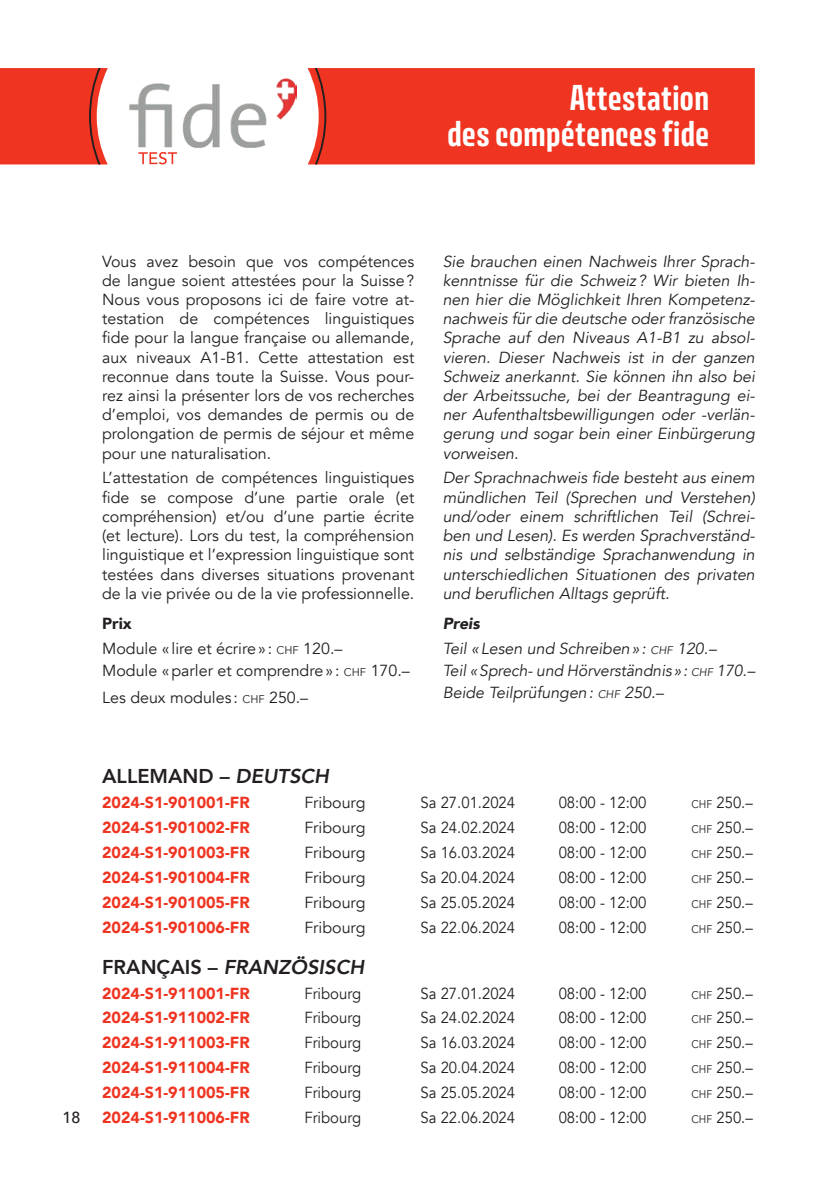
<style>
.page{position:relative;width:840px;height:1191px;background:#fff}
.page>*{position:absolute;margin:0;border:0;box-sizing:border-box;transform-origin:0 0}
.t1{font:700 32px/36px "Avory I Latn";color:#fff;text-align:right}
.t2{font:italic 800 20px "Avenir";color:#231f20}
.t3{font:800 20px "Avenir";color:#231f20}
.t4{font:16px/19.2px "Avenir";color:#231f20;text-align:justify}
.t5{font:italic 16px/19.2px "Avenir";color:#231f20;text-align:justify}
.t6{font:16px "Avenir";color:#231f20;scale:.93 1}
.t7{font:900 16px "Avenir";color:#ef3522}
.t8{font:500 16px "Avenir";color:#231f20}
.s1{font-weight:900}
.s2{font-size:11.2px}
.s3{font-style:italic}
.s4{font-style:normal}
</style>
<div class="page">
<div style="left:326px;top:68px;width:428px;height:96px;background:#ef3522"></div>
<svg style="left:0;top:68px;width:326px;height:96px"></svg>
<h1 class="t1" style="left:447px;top:79px;width:264px">Attestation<br>des compétences fide</h1>
<p class="t4" style="left:102px;top:252px;width:313px">Vous avez besoin que vos compétences de langue soient attestées pour la Suisse?<br>Nous vous proposons ici de faire votre at&shy;testation de compétences linguistiques fide pour la langue française ou allemande, aux niveaux A1-B1. Cette attestation est reconnue dans toute la Suisse. Vous pour&shy;rez ainsi la présenter lors de vos recherches d’emploi, vos demandes de permis ou de prolongation de permis de séjour et même pour une naturalisation.</p>
<p class="t4" style="left:102px;top:468px;width:313px">L’attestation de compétences linguistiques fide se compose d’une partie orale (et compréhension) et/ou d’une partie écrite (et lecture). Lors du test, la compréhension linguistique et l’expression linguistique sont testées dans diverses situations provenant de la vie privée ou de la vie professionnelle.</p>
<p class="t4" style="left:102px;top:611px;width:242px;line-height:24.8px"><span class="s1">Prix<br></span>Module « lire et écrire» : <span class="s2">CHF</span> 120.–</p>
<p class="t4" style="left:102px;top:657px;width:309px;line-height:26.8px">Module «parler et comprendre» : <span class="s2">CHF</span> 170.–<br>Les deux modules : <span class="s2">CHF</span> 250.–</p>
<p class="t5" style="left:442px;top:252px;width:313px">Sie brauchen einen Nachweis Ihrer Sprach&shy;kenntnisse für die Schweiz ? Wir bieten Ih&shy;nen hier die Möglichkeit Ihren Kompetenz&shy;nachweis für die deutsche oder französische Sprache auf den Niveaus A1-B1 zu absol&shy;vieren. Dieser Nachweis ist in der ganzen Schweiz anerkannt. Sie können ihn also bei der Arbeitssuche, bei der Beantragung ei&shy;ner Aufenthaltsbewilligungen oder -verlän&shy;gerung und sogar bein einer Einbürgerung vorweisen.</p>
<p class="t5" style="left:442px;top:468px;width:313px">Der Sprachnachweis fide besteht aus einem mündlichen Teil (Sprechen und Verstehen) und/oder einem schriftlichen Teil (Schrei&shy;ben und Lesen). Es werden Sprachverständ&shy;nis und selbständige Sprachanwendung in unterschiedlichen Situationen des privaten und beruflichen Alltags geprüft.</p>
<p class="t5" style="left:442px;top:611px;width:275px;line-height:24.8px"><span class="s1">Preis<br></span>Teil « Lesen und Schreiben» : <span class="s2">CHF</span> 120.–</p>
<p class="t5" style="left:442px;top:660px;width:313px;line-height:22px">Teil «Sprech- und Hörverständnis » : <span class="s2">CHF</span> 170.–<br>Beide Teilprüfungen: <span class="s2">CHF</span> 250.–</p>
<p class="t8" style="left:62px;top:1103px;width:19px">18</p>
<p class="t3" style="left:102px;top:761px;width:228px">ALLEMAND – <span class="s3">DEUTSCH</span></p>
<p class="t7" style="left:102px;top:789px;width:149px">2024-S1-901001-FR</p>
<p class="t4" style="left:304px;top:793px;width:63px">Fribourg</p>
<p class="t6" style="left:420px;top:793px;width:103px">Sa 27.01.2024</p>
<p class="t6" style="left:558px;top:793px;width:96px">08:00 - 12:00</p>
<p class="t6" style="left:691px;top:793px;width:67px"><span class="s2">CHF</span> 250.–</p>
<p class="t7" style="left:102px;top:814px;width:149px">2024-S1-901002-FR</p>
<p class="t4" style="left:304px;top:818px;width:63px">Fribourg</p>
<p class="t6" style="left:420px;top:818px;width:103px">Sa 24.02.2024</p>
<p class="t6" style="left:558px;top:818px;width:96px">08:00 - 12:00</p>
<p class="t6" style="left:691px;top:818px;width:67px"><span class="s2">CHF</span> 250.–</p>
<p class="t7" style="left:102px;top:838px;width:149px">2024-S1-901003-FR</p>
<p class="t4" style="left:304px;top:843px;width:63px">Fribourg</p>
<p class="t6" style="left:420px;top:843px;width:103px">Sa 16.03.2024</p>
<p class="t6" style="left:558px;top:843px;width:96px">08:00 - 12:00</p>
<p class="t6" style="left:691px;top:843px;width:67px"><span class="s2">CHF</span> 250.–</p>
<p class="t7" style="left:102px;top:863px;width:149px">2024-S1-901004-FR</p>
<p class="t4" style="left:304px;top:868px;width:63px">Fribourg</p>
<p class="t6" style="left:420px;top:868px;width:103px">Sa 20.04.2024</p>
<p class="t6" style="left:558px;top:868px;width:96px">08:00 - 12:00</p>
<p class="t6" style="left:691px;top:868px;width:67px"><span class="s2">CHF</span> 250.–</p>
<p class="t7" style="left:102px;top:888px;width:149px">2024-S1-901005-FR</p>
<p class="t4" style="left:304px;top:893px;width:63px">Fribourg</p>
<p class="t6" style="left:420px;top:892px;width:103px">Sa 25.05.2024</p>
<p class="t6" style="left:558px;top:892px;width:96px">08:00 - 12:00</p>
<p class="t6" style="left:691px;top:892px;width:67px"><span class="s2">CHF</span> 250.–</p>
<p class="t7" style="left:102px;top:913px;width:149px">2024-S1-901006-FR</p>
<p class="t4" style="left:304px;top:917px;width:63px">Fribourg</p>
<p class="t6" style="left:420px;top:917px;width:103px">Sa 22.06.2024</p>
<p class="t6" style="left:558px;top:917px;width:96px">08:00 - 12:00</p>
<p class="t6" style="left:691px;top:917px;width:67px"><span class="s2">CHF</span> 250.–</p>
<p class="t2" style="left:102px;top:955px;width:263px"><span class="s4">FRANÇAIS –</span> FRANZÖSISCH</p>
<p class="t7" style="left:102px;top:979px;width:149px">2024-S1-911001-FR</p>
<p class="t6" style="left:304px;top:983px;width:63px">Fribourg</p>
<p class="t6" style="left:420px;top:983px;width:103px">Sa 27.01.2024</p>
<p class="t6" style="left:558px;top:983px;width:96px">08:00 - 12:00</p>
<p class="t6" style="left:691px;top:983px;width:67px"><span class="s2">CHF</span> 250.–</p>
<p class="t7" style="left:102px;top:1004px;width:149px">2024-S1-911002-FR</p>
<p class="t6" style="left:304px;top:1008px;width:63px">Fribourg</p>
<p class="t6" style="left:420px;top:1008px;width:103px">Sa 24.02.2024</p>
<p class="t6" style="left:558px;top:1008px;width:96px">08:00 - 12:00</p>
<p class="t6" style="left:691px;top:1008px;width:67px"><span class="s2">CHF</span> 250.–</p>
<p class="t7" style="left:102px;top:1029px;width:149px">2024-S1-911003-FR</p>
<p class="t6" style="left:304px;top:1033px;width:63px">Fribourg</p>
<p class="t6" style="left:420px;top:1033px;width:103px">Sa 16.03.2024</p>
<p class="t6" style="left:558px;top:1033px;width:96px">08:00 - 12:00</p>
<p class="t6" style="left:691px;top:1033px;width:67px"><span class="s2">CHF</span> 250.–</p>
<p class="t7" style="left:102px;top:1054px;width:149px">2024-S1-911004-FR</p>
<p class="t6" style="left:304px;top:1058px;width:63px">Fribourg</p>
<p class="t6" style="left:420px;top:1058px;width:103px">Sa 20.04.2024</p>
<p class="t6" style="left:558px;top:1058px;width:96px">08:00 - 12:00</p>
<p class="t6" style="left:691px;top:1058px;width:67px"><span class="s2">CHF</span> 250.–</p>
<p class="t7" style="left:102px;top:1078px;width:149px">2024-S1-911005-FR</p>
<p class="t6" style="left:304px;top:1083px;width:63px">Fribourg</p>
<p class="t6" style="left:420px;top:1083px;width:103px">Sa 25.05.2024</p>
<p class="t6" style="left:558px;top:1083px;width:96px">08:00 - 12:00</p>
<p class="t6" style="left:691px;top:1083px;width:67px"><span class="s2">CHF</span> 250.–</p>
<p class="t7" style="left:102px;top:1103px;width:149px">2024-S1-911006-FR</p>
<p class="t6" style="left:304px;top:1107px;width:63px">Fribourg</p>
<p class="t6" style="left:420px;top:1107px;width:103px">Sa 22.06.2024</p>
<p class="t6" style="left:558px;top:1107px;width:96px">08:00 - 12:00</p>
<p class="t6" style="left:691px;top:1107px;width:67px"><span class="s2">CHF</span> 250.–</p>
</div>
